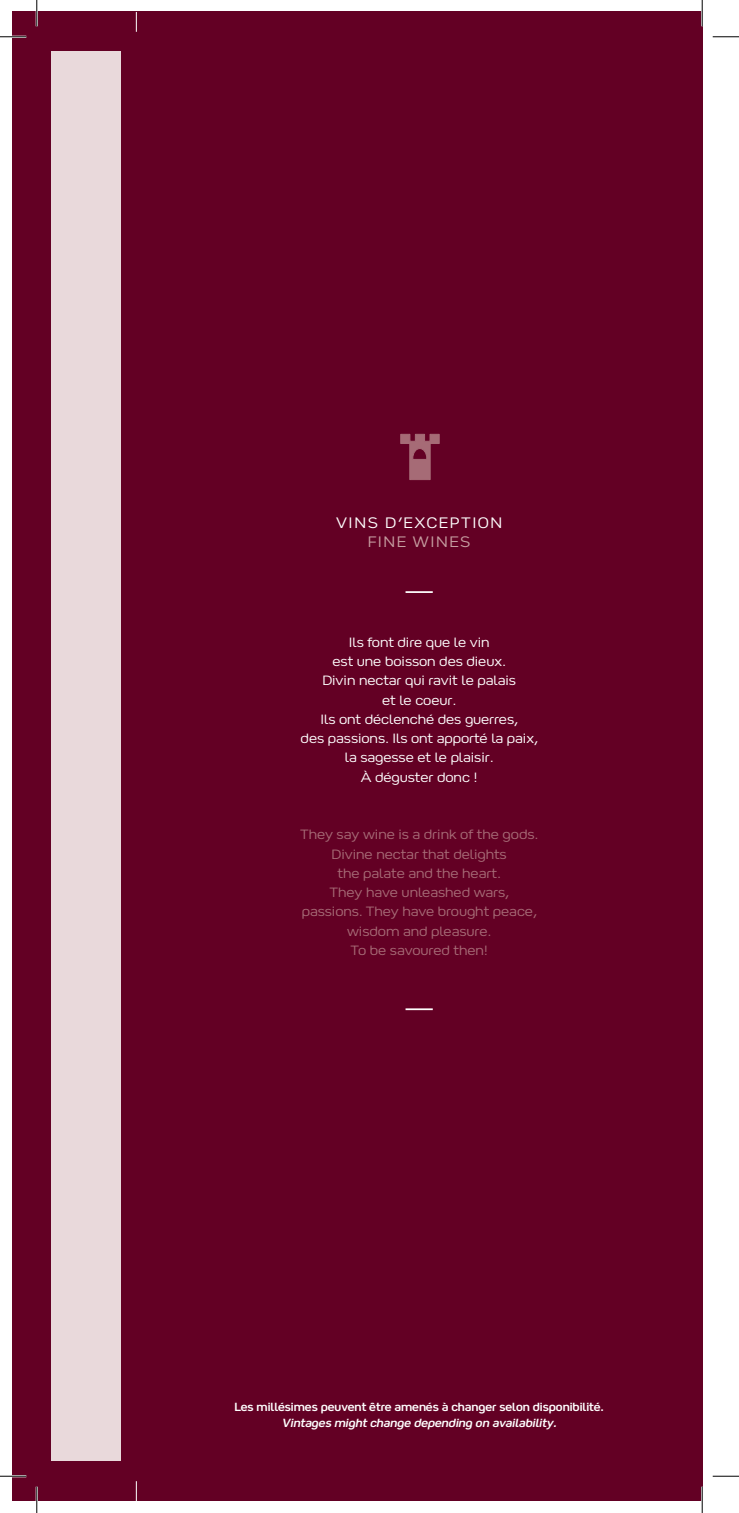
<style>
.page{position:relative;width:739px;height:1513px;background:#fff}
.page>*{position:absolute;margin:0;border:0;box-sizing:border-box;transform-origin:0 0}
.t1{font:300 15.75px "Happiness V";letter-spacing:.1em;color:#fff}
.t2{font:300 15.75px "Happiness V";letter-spacing:.1em;color:#c69ea1}
.t3{font:300 14px/19.2px "Happiness V";color:#fff;text-align:center}
.t4{font:300 14px/19.2px "Happiness V";color:#a66b76;text-align:center}
.t5{font:12.25px "Happiness V TTF";color:#fff;scale:.95 1}
.t6{font:italic 12.25px "Happiness V TTF";color:#fff;scale:.95 1}
</style>
<div class="page">
<div style="left:12px;top:12px;width:689px;height:1488px;background:#630024"></div>
<div style="left:52px;top:52px;width:69px;height:1408px;background:#e9d9db"></div>
<svg style="left:136px;top:12px;width:1px;height:20px"></svg>
<svg style="left:136px;top:1481px;width:1px;height:19px"></svg>
<svg style="left:400px;top:433px;width:40px;height:47px"></svg>
<hr style="left:405px;top:591px;width:27px;height:2px;background:#fff">
<hr style="left:405px;top:1008px;width:27px;height:2px;background:#fff">
<hr style="left:0;top:36px;width:26px;height:2px;background:#fff">
<hr style="left:0;top:1474px;width:26px;height:2px;background:#fff">
<hr style="left:36px;top:0;width:2px;height:26px;background:#fff">
<hr style="left:36px;top:1486px;width:2px;height:26px;background:#fff">
<hr style="left:700px;top:0;width:3px;height:26px;background:#fff">
<hr style="left:700px;top:1486px;width:3px;height:26px;background:#fff">
<svg style="left:0;top:36px;width:26px;height:1px"></svg>
<svg style="left:712px;top:36px;width:26px;height:1px"></svg>
<svg style="left:0;top:1475px;width:26px;height:1px"></svg>
<svg style="left:712px;top:1475px;width:26px;height:1px"></svg>
<svg style="left:36px;top:0;width:1px;height:26px"></svg>
<svg style="left:36px;top:1486px;width:1px;height:26px"></svg>
<svg style="left:701px;top:0;width:1px;height:26px"></svg>
<svg style="left:701px;top:1486px;width:1px;height:26px"></svg>
<p class="t1" style="left:336px;top:513px;width:167px">VINS D’EXCEPTION</p>
<p class="t2" style="left:367px;top:532px;width:104px">FINE WINES</p>
<p class="t3" style="left:300px;top:632px;width:238px">Ils font dire que le vin<br>est une boisson des dieux.<br>Divin nectar qui ravit le palais<br>et le coeur.<br>Ils ont déclenché des guerres,<br>des passions. Ils ont apporté la paix, la sagesse et le plaisir.<br>À déguster donc !</p>
<p class="t4" style="left:300px;top:824px;width:239px">They say wine is a drink of the gods.<br>Divine nectar that delights<br>the palate and the heart.<br>They have unleashed wars, passions. They have brought peace, wisdom and pleasure.<br>To be savoured then!</p>
<p class="t5" style="left:234px;top:1398px;width:390px">Les millésimes peuvent être amenés à changer selon disponibilité.</p>
<p class="t6" style="left:282px;top:1414px;width:293px">Vintages mightchange depending on availability.</p>
</div>
